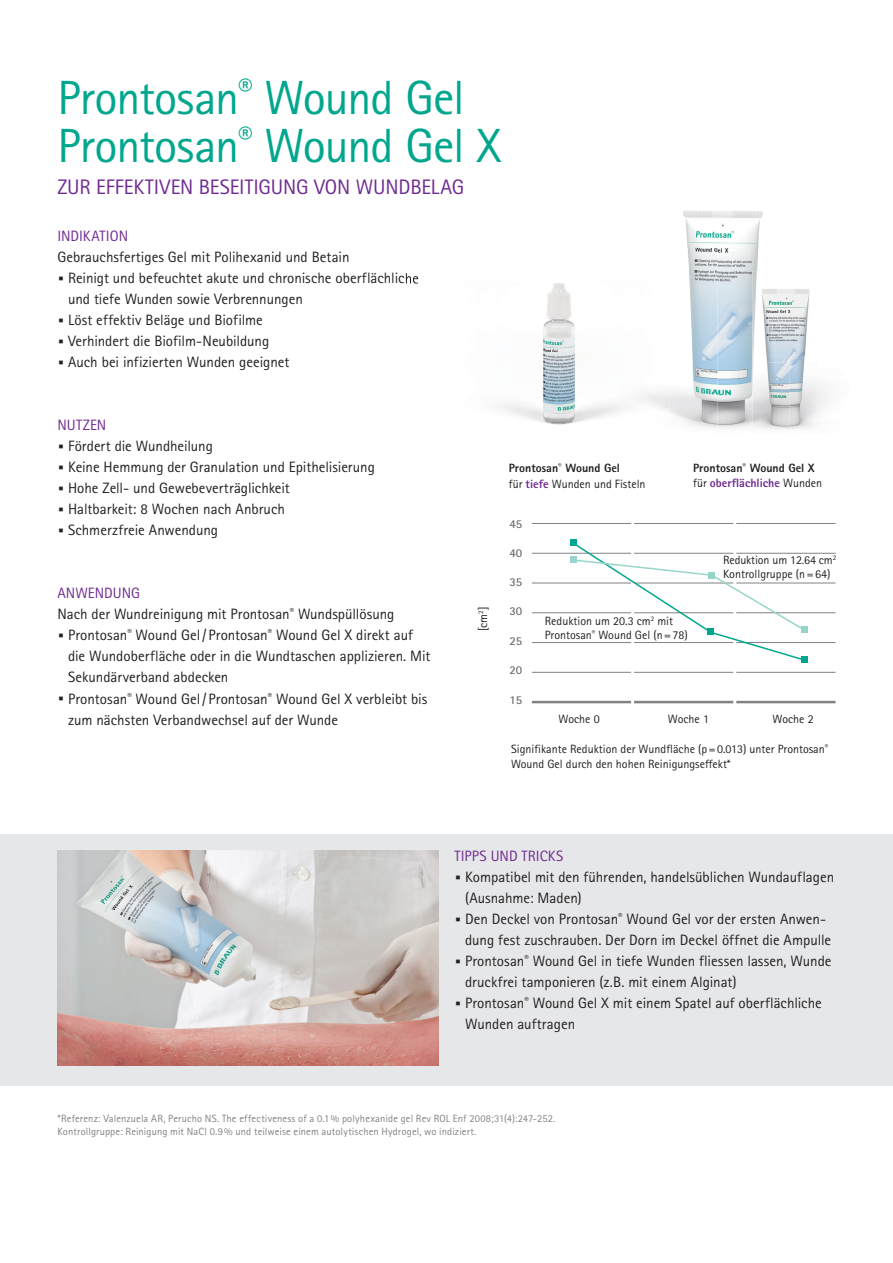
<style>
.page{position:relative;width:893px;height:1263px;background:#fff}
.page>*{position:absolute;margin:0;border:0;box-sizing:border-box;transform-origin:0 0}
.t1{font:48px/48px "Rotis Sans Serif Pro";letter-spacing:-.02em;color:#00a78e}
.t2{font:21px "Rotis Sans Serif Pro";letter-spacing:-.01em;color:#702b91}
.t3{font:15px/21px "Rotis Sans Serif Pro";color:#231f20}
.t4{font:15px "Rotis Sans Serif Pro";color:#702b91}
.t5{font:12px/13.5px "Rotis Sans Serif Pro";color:#231f20}
.t6{font:800 12px/15px "Rotis Sans Serif Pro";color:#231f20}
.t7{font:700 12px "Rotis Sans Serif Pro";color:#6c6d70}
.t8{font:10.5px/13.5px "Rotis Sans Serif Pro";letter-spacing:.015em;color:#808285}
.s1{font-weight:800;font-size:30px}
.s2{color:#702b91}
.s3{font-weight:800}
.s4{font-weight:800;color:#702b91}
.s5{font-weight:400}
</style>
<div class="page">
<div style="left:0;top:834px;width:893px;height:251px;background:#e6e7e9"></div>
<img style="left:683px;top:210px;width:80px;height:218px">
<img style="left:789px;top:289px;width:21px;height:24px">
<img style="left:789px;top:313px;width:19px;height:41px">
<img style="left:752px;top:271px;width:37px;height:159px">
<img style="left:789px;top:354px;width:40px;height:75px">
<img style="left:543px;top:283px;width:32px;height:69px">
<img style="left:499px;top:352px;width:123px;height:73px">
<img style="left:404px;top:273px;width:15px;height:11px">
<img style="left:670px;top:248px;width:48px;height:180px">
<hr style="left:530px;top:523px;width:307px;height:1px;background:#808285">
<hr style="left:530px;top:553px;width:307px;height:1px;background:#808285">
<hr style="left:530px;top:583px;width:307px;height:1px;background:#808285">
<hr style="left:530px;top:612px;width:307px;height:1px;background:#808285">
<hr style="left:530px;top:642px;width:307px;height:1px;background:#808285">
<hr style="left:530px;top:672px;width:307px;height:1px;background:#808285">
<hr style="left:530px;top:701px;width:307px;height:2px;background:#808285">
<hr style="left:631px;top:518px;width:3px;height:194px;background:#fff">
<hr style="left:733px;top:520px;width:3px;height:190px;background:#fff">
<hr style="left:529px;top:520px;width:3px;height:190px;background:#fff">
<hr style="left:835px;top:520px;width:3px;height:190px;background:#fff">
<svg style="left:570px;top:540px;width:237px;height:123px"></svg>
<img style="left:57px;top:851px;width:381px;height:215px">
<h1 class="t1" style="left:57px;top:74px;width:446px">Prontosan<sup>®</sup> Wound Gel<br>Prontosan<sup>®</sup> Wound Gel X</h1>
<h2 class="t2" style="left:57px;top:175px;width:408px">ZUR EFFEKTIVEN BESEITIGUNG VON WUNDBELAG</h2>
<p class="t4" style="left:57px;top:227px;width:72px">INDIKATION</p>
<p class="t3" style="left:57px;top:247px;width:294px">Gebrauchsfertiges Gel mit Polihexanid und Betain</p>
<p class="t3" style="left:57px;top:268px;width:363px"><span class="s1">·</span> Reinigt und befeuchtet akute und chronische oberflächliche</p>
<p class="t3" style="left:68px;top:289px;width:236px">und tiefe Wunden sowie Verbrennungen</p>
<p class="t3" style="left:57px;top:310px;width:207px"><span class="s1">·</span> Löst effektiv Beläge und Biofilme</p>
<p class="t3" style="left:57px;top:331px;width:213px"><span class="s1">·</span> Verhindert die Biofilm-Neubildung</p>
<p class="t3" style="left:57px;top:352px;width:234px"><span class="s1">·</span> Auch bei infizierten Wunden geeignet</p>
<p class="t3" style="left:57px;top:415px;width:319px"><span class="s2">NUTZEN<br></span><span class="s1">·</span> Fördert die Wundheilung<br><span class="s1">·</span> Keine Hemmung der Granulation und Epithelisierung <span class="s1">·</span> Hohe Zell- und Gewebeverträglichkeit<br><span class="s1">·</span> Haltbarkeit: 8 Wochen nach Anbruch<br><span class="s1">·</span> Schmerzfreie Anwendung</p>
<p class="t4" style="left:57px;top:584px;width:84px">ANWENDUNG</p>
<p class="t3" style="left:57px;top:604px;width:339px">Nach der Wundreinigung mit Prontosan<sup>®</sup> Wundspüllösung</p>
<p class="t3" style="left:57px;top:625px;width:357px"><span class="s1">·</span> Prontosan<sup>®</sup> Wound Gel / Prontosan<sup>®</sup> Wound Gel X direkt auf</p>
<p class="t3" style="left:68px;top:646px;width:364px">die Wundoberfläche oder in die Wundtaschen applizieren. Mit</p>
<p class="t3" style="left:68px;top:667px;width:162px">Sekundärverband abdecken</p>
<p class="t3" style="left:57px;top:688px;width:371px"><span class="s1">·</span> Prontosan<sup>®</sup> Wound Gel / Prontosan<sup>®</sup> Wound Gel X verbleibt bis</p>
<p class="t3" style="left:68px;top:709px;width:272px">zum nächsten Verbandwechsel auf der Wunde</p>
<p class="t5" style="left:509px;top:460px;width:138px;line-height:16.5px"><span class="s3">Prontosan</span><sup>®</sup> <span class="s3">Wound Gel<br></span>für <span class="s4">tiefe</span> Wunden und Fisteln</p>
<p class="t6" style="left:693px;top:460px;width:130px">Prontosan<sup>®</sup> Wound Gel X <span class="s5">für</span> <span class="s2">oberflächliche</span> <span class="s5">Wunden</span></p>
<p class="t7" style="left:509px;top:516px;width:14px">45</p>
<p class="t7" style="left:509px;top:545px;width:14px">40</p>
<p class="t7" style="left:509px;top:574px;width:14px">35</p>
<p class="t7" style="left:509px;top:603px;width:14px">30</p>
<p class="t5" style="left:476px;top:631px;width:26px;rotate:-90deg">[cm<sup>2</sup>]</p>
<p class="t5" style="left:545px;top:614px;width:145px">Reduktion um 20.3 cm<sup>2</sup> mit<br>Prontosan<sup>®</sup> Wound Gel (n = 78)</p>
<p class="t7" style="left:509px;top:633px;width:14px">25</p>
<p class="t7" style="left:509px;top:663px;width:14px">20</p>
<p class="t7" style="left:509px;top:692px;width:14px">15</p>
<p class="t5" style="left:723px;top:554px;width:114px">Reduktion um 12.64 cm<sup>2<br></sup>Kontrollgruppe (n = 64)</p>
<p class="t5" style="left:559px;top:712px;width:43px">Woche 0</p>
<p class="t5" style="left:668px;top:712px;width:43px">Woche 1</p>
<p class="t5" style="left:773px;top:712px;width:43px">Woche 2</p>
<p class="t5" style="left:511px;top:741px;width:319px;line-height:15px">Signifikante Reduktion der Wundfläche (p = 0.013) unter Prontosan<sup>®<br></sup>Wound Gel durch den hohen Reinigungseffekt*</p>
<p class="t4" style="left:454px;top:847px;width:111px">TIPPS UND TRICKS</p>
<p class="t3" style="left:454px;top:867px;width:381px"><span class="s1">·</span> Kompatibel mit den führenden, handelsüblichen Wundauflagen</p>
<p class="t3" style="left:465px;top:888px;width:118px">(Ausnahme: Maden)</p>
<p class="t3" style="left:454px;top:909px;width:373px"><span class="s1">·</span> Den Deckel von Prontosan<sup>®</sup> Wound Gel vor der ersten Anwen-</p>
<p class="t3" style="left:465px;top:930px;width:368px">dung fest zuschrauben. Der Dorn im Deckel öffnet die Ampulle</p>
<p class="t3" style="left:454px;top:951px;width:379px"><span class="s1">·</span> Prontosan<sup>®</sup> Wound Gel in tiefe Wunden fliessen lassen, Wunde</p>
<p class="t3" style="left:465px;top:972px;width:273px">druckfrei tamponieren (z.B. mit einem Alginat)</p>
<p class="t3" style="left:454px;top:993px;width:369px"><span class="s1">·</span> Prontosan<sup>®</sup> Wound Gel X mit einem Spatel auf oberflächliche</p>
<p class="t3" style="left:465px;top:1014px;width:112px">Wunden auftragen</p>
<p class="t8" style="left:57px;top:1111px;width:499px">*Referenz: Valenzuela AR, Perucho NS. The effectiveness of a 0.1 % polyhexanide gel Rev ROL Enf 2008;31(4):247-252.<br>Kontrollgruppe: Reinigung mit NaCl 0.9 % und teilweise einem autolytischen Hydrogel, wo indiziert.</p>
</div>
